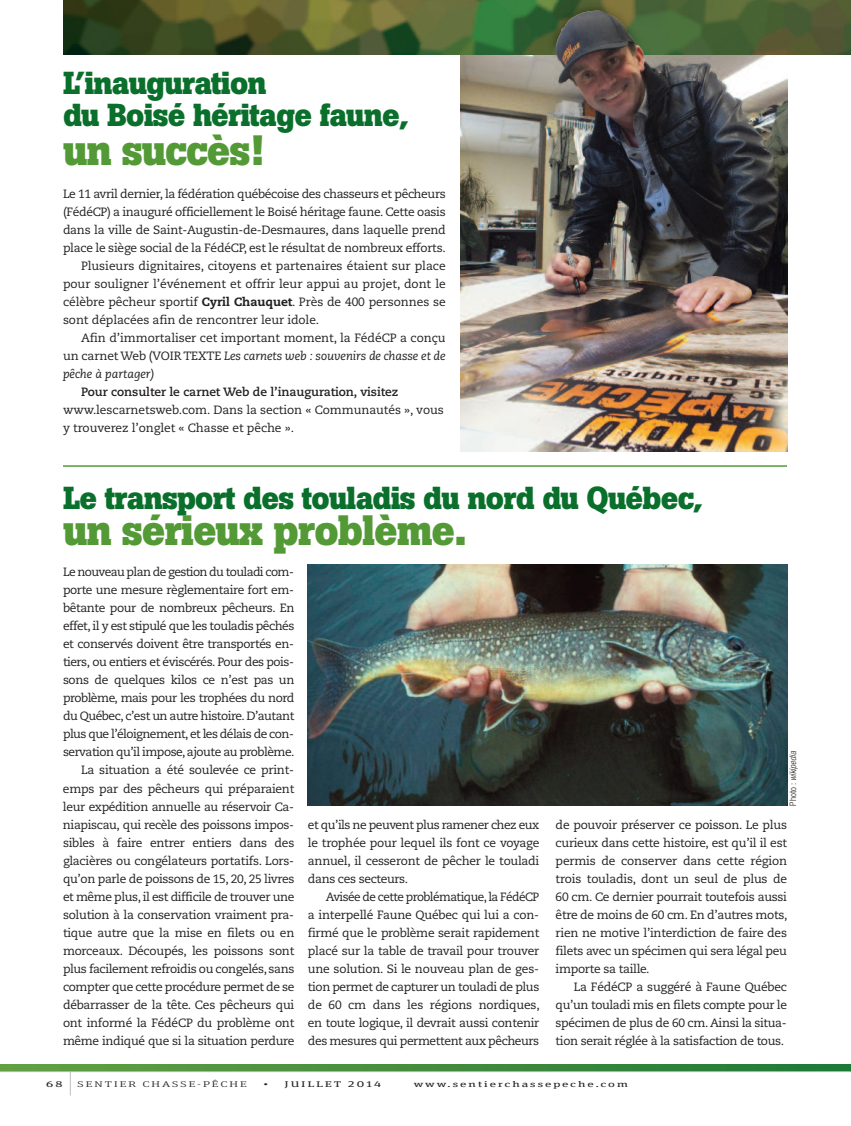
<style>
.page{position:relative;width:851px;height:1126px;background:#fff}
.page>*{position:absolute;margin:0;border:0;box-sizing:border-box;transform-origin:0 0}
.t1{font:700 42px "Boton";letter-spacing:-.025em;color:#539a36}
.t2{font:700 31.5px/31.5px "Boton";letter-spacing:-.025em;color:#096f2b}
.t3{font:12px/18px "Caecilia";letter-spacing:-.025em;color:#231f20;text-align:justify}
.t4{font:12px/18px "Caecilia";letter-spacing:-.005em;color:#231f20}
.t5{font:italic 12px "Caecilia";letter-spacing:-.005em;color:#231f20}
.t6{font:700 12px "Caecilia";letter-spacing:-.005em;color:#231f20}
.t7{font:italic 300 condensed 9px "Helvetica Neue";color:#231f20}
.t8{font:8.25px "Unit Slab OT";letter-spacing:.12em;color:#231f20;scale:1.65 1}
.t9{font:300 8.25px "Unit Slab OT";letter-spacing:.12em;color:#231f20;scale:1.65 1}
.s1{font-weight:800}
.s2{font-style:normal}
</style>
<div class="page">
<img style="left:460px;top:54px;width:327px;height:397px">
<img style="left:63px;top:0;width:787px;height:54px">
<svg style="left:70px;top:1072px;width:1px;height:23px"></svg>
<svg style="left:0;top:1064px;width:850px;height:7px;background:#428c3d"></svg>
<hr style="left:0;top:1071px;width:850px;height:1px;background:#bcbdc0">
<img style="left:535px;top:0;width:127px;height:60px">
<img style="left:555px;top:10px;width:89px;height:71px">
<hr style="left:63px;top:465px;width:724px;height:1px;background:#539a36">
<img style="left:308px;top:564px;width:479px;height:241px">
<h2 class="t2" style="left:63px;top:71px;width:347px">L’inauguration<br>du Boisé héritage faune,</h2>
<h1 class="t1" style="left:63px;top:135px;width:203px">un succès!</h1>
<p class="t3" style="left:63px;top:186px;width:384px">Le 11 avril dernier, la fédération québécoise des chasseurs et pêcheurs</p>
<p class="t3" style="left:63px;top:204px;width:384px">(FédéCP) a inauguré officiellement le Boisé héritage faune. Cette oasis</p>
<p class="t3" style="left:63px;top:222px;width:384px">dans la ville de Saint-Augustin-de-Desmaures, dans laquelle prend</p>
<p class="t3" style="left:63px;top:240px;width:384px">place le siège social de la FédéCP, est le résultat de nombreux efforts.</p>
<p class="t4" style="left:81px;top:258px;width:366px">Plusieurs dignitaires, citoyens et partenaires étaient sur place</p>
<p class="t4" style="left:63px;top:276px;width:384px">pour souligner l’événement et offrir leur appui au projet, dont le</p>
<p class="t4" style="left:63px;top:294px;width:384px">célèbre pêcheur sportif <span class="s1">Cyril Chauquet</span>. Près de 400 personnes se</p>
<p class="t4" style="left:63px;top:312px;width:257px">sont déplacées afin de rencontrer leur idole.</p>
<p class="t4" style="left:81px;top:330px;width:366px">Afin d’immortaliser cet important moment, la FédéCP a conçu</p>
<p class="t5" style="left:63px;top:351px;width:384px"><span class="s2">un carnet Web (VOIR TEXTE</span> Les carnets web : souvenirs de chasse et de</p>
<p class="t5" style="left:63px;top:369px;width:93px">pêche à partager)</p>
<p class="t6" style="left:81px;top:387px;width:319px">Pour consulter le carnet Web de l’inauguration, visitez</p>
<p class="t4" style="left:63px;top:402px;width:382px">www.lescarnetsweb.com. Dans la section « Communautés », vous y trouverez l’onglet « Chasse et pêche ».</p>
<h2 class="t2" style="left:63px;top:485px;width:641px">Le transport des touladis du nord du Québec,</h2>
<h1 class="t1" style="left:63px;top:515px;width:406px">un sérieux problème.</h1>
<p class="t3" style="left:63px;top:564px;width:233px;text-align:right">Le nouveau plan de gestion du touladi com&shy;porte une mesure règlementaire fort em&shy;bêtante pour de nombreux pêcheurs. En effet, il y est stipulé que les touladis pêchés et conservés doivent être transportés en&shy;tiers, ou entiers et éviscérés. Pour des pois&shy;sons de quelques kilos ce n’est pas un problème, mais pour les trophées du nord du Québec, c’est un autre histoire. D’autant plus que l’éloignement, et les délais de con&shy;servation qu’il impose, ajoute au problème.<br>La situation a été soulevée ce print&shy;emps par des pêcheurs qui préparaient leur expédition annuelle au réservoir Ca&shy;niapiscau, qui recèle des poissons impos&shy;sibles à faire entrer entiers dans des glacières ou congélateurs portatifs. Lors&shy;qu’on parle de poissons de 15, 20, 25 livres et même plus, il est difficile de trouver une solution à la conservation vraiment pra&shy;tique autre que la mise en filets ou en morceaux. Découpés, les poissons sont plus facilement refroidis ou congelés, sans compter que cette procédure permet de se débarrasser de la tête. Ces pêcheurs qui ont informé la FédéCP du problème ont même indiqué que si la situation perdure</p>
<p class="t3" style="left:308px;top:816px;width:233px">et qu’ils ne peuvent plus ramener chez eux le trophée pour lequel ils font ce voyage annuel, il cesseront de pêcher le touladi dans ces secteurs.</p>
<p class="t3" style="left:308px;top:888px;width:233px;text-indent:18px">Avisée de cette problématique, la FédéCP a interpellé Faune Québec qui lui a con&shy;firmé que le problème serait rapidement placé sur la table de travail pour trouver une solution. Si le nouveau plan de ges&shy;tion permet de capturer un touladi de plus de 60 cm dans les régions nordiques, en toute logique, il devrait aussi contenir des mesures qui permettent aux pêcheurs</p>
<p class="t7" style="left:789px;top:805px;width:56px;rotate:-90deg"><span class="s2">Photo :</span> wikipedia</p>
<p class="t3" style="left:555px;top:816px;width:233px">de pouvoir préserver ce poisson. Le plus curieux dans cette histoire, est qu’il il est permis de conserver dans cette région trois touladis, dont un seul de plus de 60 cm. Ce dernier pourrait toutefois aussi être de moins de 60 cm. En d’autres mots, rien ne motive l’interdiction de faire des filets avec un spécimen qui sera légal peu importe sa taille.</p>
<p class="t3" style="left:555px;top:978px;width:233px;text-indent:18px">La FédéCP a suggéré à Faune Québec qu’un touladi mis en filets compte pour le spécimen de plus de 60 cm. Ainsi la situa&shy;tion serait réglée à la satisfaction de tous.</p>
<p class="t8" style="left:46px;top:1081px;width:12px">68</p>
<p class="t9" style="left:77px;top:1081px;width:104px">SENTIER CHASSE-PÊCHE</p>
<p class="t8" style="left:263px;top:1081px;width:73px">• JUILLET 2014</p>
<p class="t8" style="left:414px;top:1081px;width:131px">www.sentierchassepeche.com</p>
</div>
